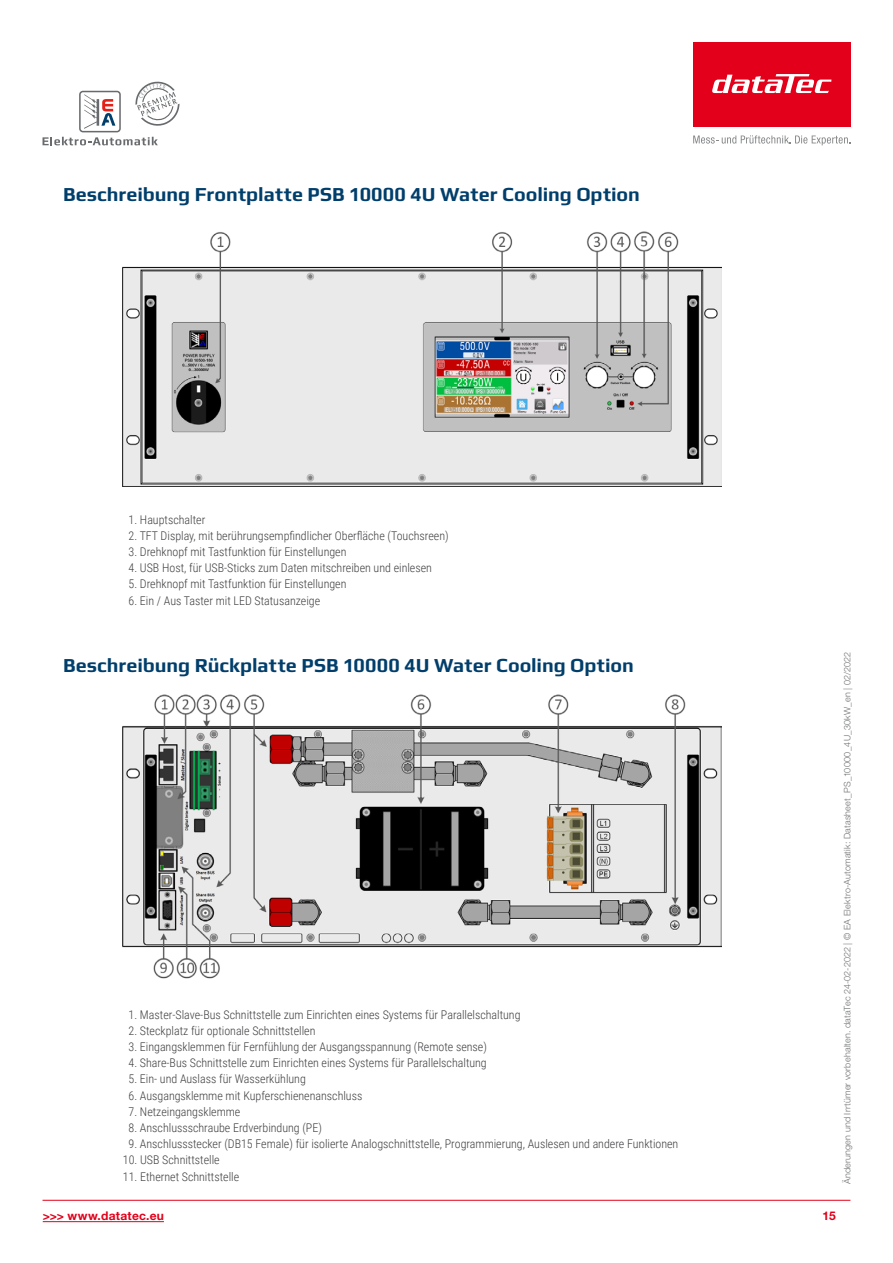
<style>
.page{position:relative;width:893px;height:1263px;background:#fff}
.page>*{position:absolute;margin:0;border:0;box-sizing:border-box;transform-origin:0 0}
.t1{font:700 19.65px "Play";color:#003e6b}
.t2{font:300 12px "Roboto Condensed";color:#3e3d40}
.t3{font:700 12px "Helvetica Neue LT Pro";letter-spacing:.02em;color:#e2001a}
.t4{font:300 9px "Helvetica Neue LT Pro";letter-spacing:.025em;color:#707172}
</style>
<div class="page">
<div style="left:693px;top:43px;width:157px;height:84px;background:#e2001a"></div>
<svg style="left:693px;top:135px;width:157px;height:10px"></svg>
<svg style="left:712px;top:74px;width:119px;height:19px"></svg>
<hr style="left:43px;top:1221px;width:121px;height:1px;background:#e2001a">
<hr style="left:43px;top:1200px;width:807px;height:1px;background:#e2001a">
<svg style="left:43px;top:81px;width:137px;height:64px"></svg>
<img style="left:123px;top:231px;width:599px;height:256px">
<img style="left:123px;top:694px;width:599px;height:285px">
<h1 class="t1" style="left:63px;top:180px;width:578px">Beschreibung Frontplatte PSB 10000 4U Water Cooling Option</h1>
<p class="t2" style="left:129px;top:511px;width:78px">1. Hauptschalter</p>
<p class="t2" style="left:129px;top:527px;width:322px">2. TFT Display, mit berührungsempfindlicher Oberfläche (Touchsreen)</p>
<p class="t2" style="left:129px;top:543px;width:219px">3. Drehknopf mit Tastfunktion für Einstellungen</p>
<p class="t2" style="left:129px;top:559px;width:305px">4. USB Host, für USB-Sticks zum Daten mitschreiben und einlesen</p>
<p class="t2" style="left:129px;top:576px;width:219px">5. Drehknopf mit Tastfunktion für Einstellungen</p>
<p class="t2" style="left:129px;top:592px;width:193px">6. Ein / Aus Taster mit LED Statusanzeige</p>
<h1 class="t1" style="left:63px;top:651px;width:572px">Beschreibung Rückplatte PSB 10000 4U Water Cooling Option</h1>
<p class="t2" style="left:129px;top:1006px;width:393px">1. Master-Slave-Bus Schnittstelle zum Einrichten eines Systems für Parallelschaltung</p>
<p class="t2" style="left:129px;top:1022px;width:188px">2. Steckplatz für optionale Schnittstellen</p>
<p class="t2" style="left:129px;top:1038px;width:360px">3. Eingangsklemmen für Fernfühlung der Ausgangsspannung (Remote sense)</p>
<p class="t2" style="left:129px;top:1054px;width:360px">4. Share-Bus Schnittstelle zum Einrichten eines Systems für Parallelschaltung</p>
<p class="t2" style="left:129px;top:1071px;width:179px">5. Ein- und Auslass für Wasserkühlung</p>
<p class="t2" style="left:129px;top:1087px;width:235px">6. Ausgangsklemme mit Kupferschienenanschluss</p>
<p class="t2" style="left:129px;top:1103px;width:113px">7. Netzeingangsklemme</p>
<p class="t2" style="left:129px;top:1119px;width:195px">8. Anschlussschraube Erdverbindung (PE)</p>
<p class="t2" style="left:129px;top:1135px;width:551px">9. Anschlussstecker (DB15 Female) für isolierte Analogschnittstelle, Programmierung, Auslesen und andere Funktionen</p>
<p class="t2" style="left:123px;top:1152px;width:98px">10. USB Schnittstelle</p>
<p class="t2" style="left:123px;top:1168px;width:118px">11. Ethernet Schnittstelle</p>
<p class="t4" style="left:842px;top:1184px;width:534px;rotate:-90deg">Änderungen und Irrtümer vorbehalten. dataTec 24-02-2022 | © EA Elektro-Automatik: Datasheet_PS_10000_4U_30kW_en | 02/2022</p>
<p class="t3" style="left:43px;top:1209px;width:123px">&gt;&gt;&gt; www.datatec.eu</p>
<p class="t3" style="left:822px;top:1209px;width:15px">15</p>
</div>
